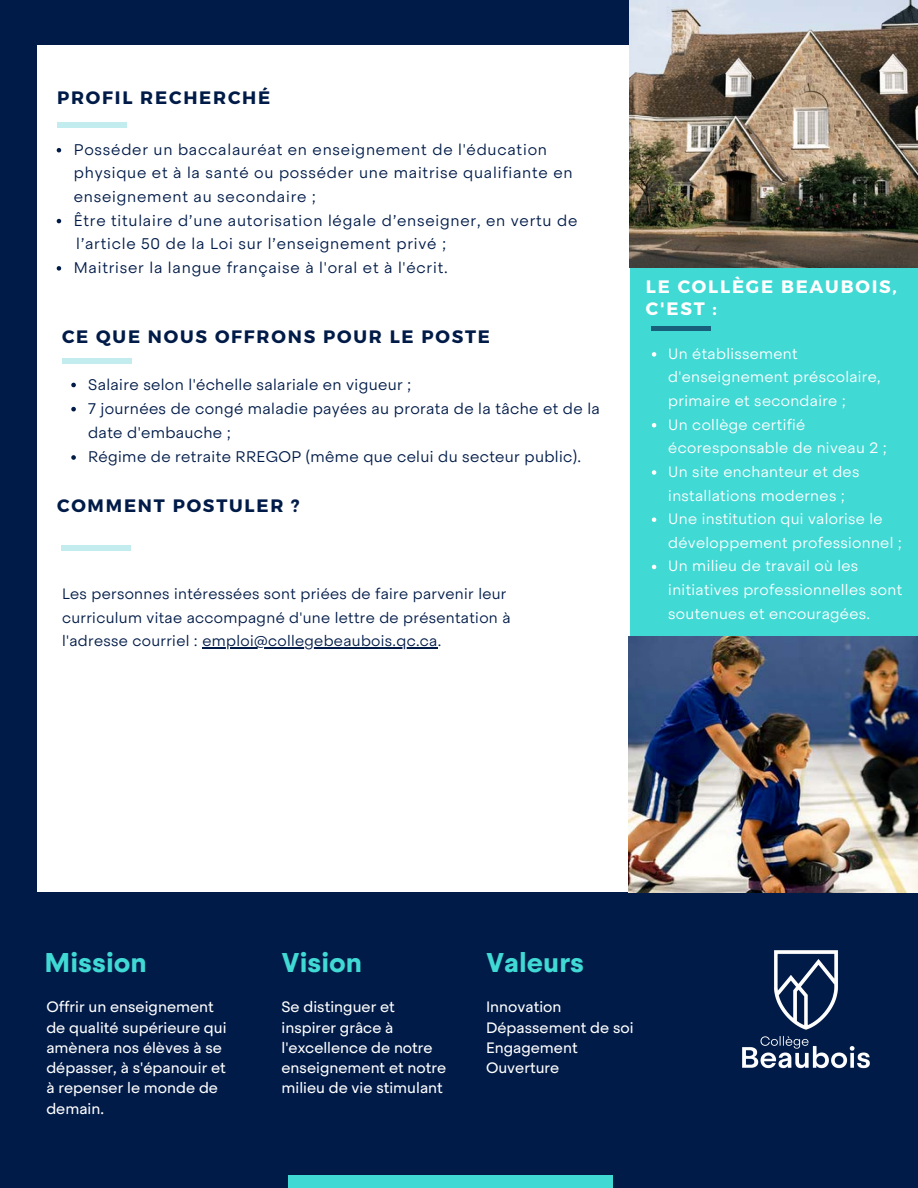
<style>
.page{position:relative;width:918px;height:1188px;background:#001b48}
.page>*{position:absolute;margin:0;border:0;box-sizing:border-box;transform-origin:0 0}
.t1{font:700 27px "Steradian";color:#40d9d4}
.t2{font:700 18px "Montserrat";letter-spacing:.1em;color:#001b48}
.t3{font:700 18px/22.5px "Montserrat";letter-spacing:.1em;color:#fff}
.t4{font:300 15.3px/23.7px "Steradian";letter-spacing:.05em;color:#001b48}
.t5{font:300 15.3px/24.2px "Steradian";letter-spacing:.02em;color:#001b48}
.t6{font:300 15px/23.7px "Steradian";letter-spacing:.02em;color:#fff}
.t7{font:15px/20.2px "Steradian";color:#fff}
.t8{font:300 15px/23.7px "Steradian";letter-spacing:.02em;color:#001b48}
</style>
<div class="page">
<div style="left:37px;top:45px;width:841px;height:1106px;background:#fff"></div>
<div style="left:0;top:892px;width:918px;height:283px;background:#001b48"></div>
<div style="left:57px;top:123px;width:70px;height:5px;background:#c3ecee"></div>
<div style="left:630px;top:45px;width:288px;height:847px;background:#40d9d4"></div>
<hr style="left:651px;top:327px;width:60px;height:4px;background:#175f7a">
<img style="left:630px;top:0;width:288px;height:268px">
<div style="left:288px;top:1175px;width:325px;height:13px;background:#40d9d4"></div>
<div style="left:61px;top:545px;width:70px;height:6px;background:#c3ecee"></div>
<div style="left:62px;top:358px;width:70px;height:6px;background:#c3ecee"></div>
<img style="left:742px;top:950px;width:128px;height:119px">
<img style="left:628px;top:637px;width:290px;height:255px">
<svg style="left:71px;top:383px;width:5px;height:4px"></svg>
<svg style="left:71px;top:407px;width:5px;height:4px"></svg>
<svg style="left:71px;top:455px;width:5px;height:5px"></svg>
<hr style="left:202px;top:647px;width:236px;height:1px;background:#001b48">
<svg style="left:652px;top:352px;width:4px;height:5px"></svg>
<svg style="left:652px;top:423px;width:4px;height:4px"></svg>
<svg style="left:652px;top:470px;width:4px;height:5px"></svg>
<svg style="left:652px;top:517px;width:4px;height:5px"></svg>
<svg style="left:652px;top:565px;width:4px;height:4px"></svg>
<svg style="left:57px;top:148px;width:4px;height:4px"></svg>
<svg style="left:57px;top:219px;width:4px;height:4px"></svg>
<svg style="left:57px;top:266px;width:4px;height:5px"></svg>
<p class="t2" style="left:57px;top:86px;width:215px">PROFIL RECHERCHÉ</p>
<p class="t4" style="left:74px;top:138px;width:500px">Posséder un baccalauréat en enseignement de l'éducation physique et à la santé ou posséder une maitrise qualifiante en enseignement au secondaire ;</p>
<p class="t4" style="left:74px;top:208px;width:505px">Être titulaire d’une autorisation légale d’enseigner, en vertu de</p>
<h1 class="t4" style="left:76px;top:232px;width:372px">l’article 50 de la Loi sur l’enseignement privé ;</h1>
<p class="t4" style="left:74px;top:256px;width:375px">Maitriser la langue française à l'oral et à l'écrit.</p>
<p class="t2" style="left:62px;top:324px;width:430px">CE QUE NOUS OFFRONS POUR LE POSTE</p>
<p class="t5" style="left:88px;top:372px;width:325px">Salaire selon l'échelle salariale en vigueur ;</p>
<h2 class="t5" style="left:88px;top:396px;width:513px">7 journées de congé maladie payées au prorata de la tâche et de la date d'embauche ;</h2>
<p class="t5" style="left:88px;top:445px;width:494px">Régime de retraite RREGOP (même que celui du secteur public).</p>
<p class="t2" style="left:57px;top:493px;width:244px">COMMENT POSTULER ?</p>
<h2 class="t8" style="left:62px;top:582px;width:450px">Les personnes intéressées sont priées de faire parvenir leur curriculum vitae accompagné d'une lettre de présentation à l'adresse courriel : emploi@collegebeaubois.qc.ca.</h2>
<h2 class="t3" style="left:646px;top:274px;width:253px">LE COLLÈGE BEAUBOIS,<br>C'EST :</h2>
<h2 class="t6" style="left:668px;top:342px;width:214px">Un établissement d'enseignement préscolaire, primaire et secondaire ;</h2>
<p class="t6" style="left:668px;top:413px;width:220px">Un collège certifié écoresponsable de niveau 2 ;</p>
<p class="t6" style="left:668px;top:460px;width:193px">Un site enchanteur et des installations modernes ;</p>
<p class="t6" style="left:668px;top:507px;width:235px">Une institution qui valorise le développement professionnel ;</p>
<p class="t6" style="left:668px;top:554px;width:236px">Un milieu de travail où les initiatives professionnelles sont soutenues et encouragées.</p>
<p class="t1" style="left:45px;top:945px;width:104px">Mission</p>
<h1 class="t7" style="left:46px;top:997px;width:182px">Offrir un enseignement de qualité supérieure qui amènera nos élèves à se</h1>
<p class="t7" style="left:46px;top:1058px;width:181px">dépasser, à s'épanouir et à repenser le monde de demain.</p>
<p class="t1" style="left:282px;top:945px;width:82px">Vision</p>
<p class="t1" style="left:486px;top:945px;width:100px">Valeurs</p>
<p class="t7" style="left:486px;top:997px;width:77px">Innovation</p>
<p class="t7" style="left:486px;top:1017px;width:149px">Dépassement de soi</p>
<p class="t7" style="left:486px;top:1038px;width:93px">Engagement</p>
<p class="t7" style="left:486px;top:1058px;width:75px">Ouverture</p>
<p class="t7" style="left:282px;top:997px;width:166px">Se distinguer et inspirer grâce à l'excellence de notre enseignement et notre</p>
<h1 class="t7" style="left:282px;top:1078px;width:163px">milieu de vie stimulant</h1>
</div>
